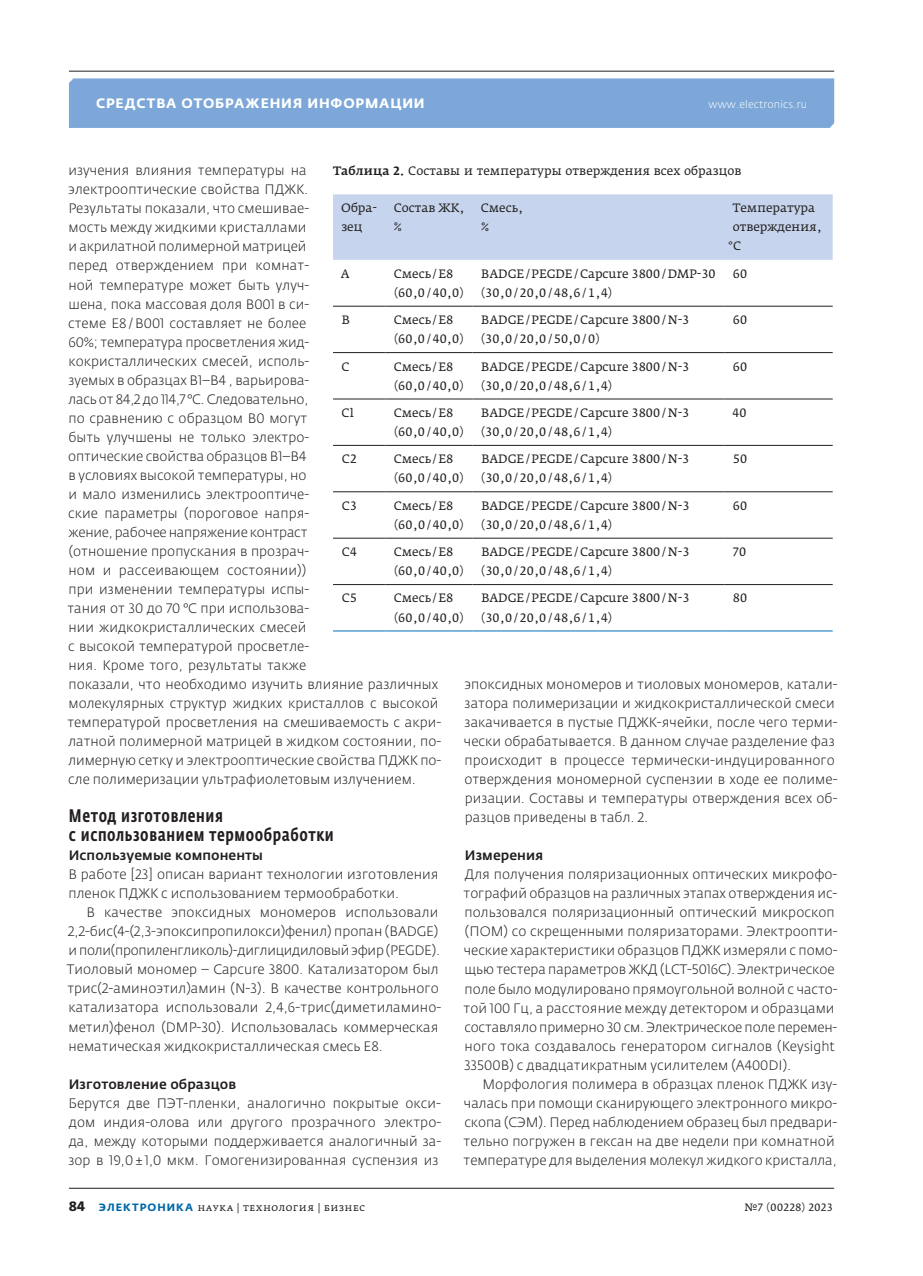
<style>
.page{position:relative;width:923px;height:1276px;background:#fff}
.page>*{position:absolute;margin:0;border:0;box-sizing:border-box;transform-origin:0 0}
.t1{font:500 18px/19px "Fedra Sans Cond Pro";letter-spacing:.035em;color:#231f20}
.t2{font:300 13.5px/19px "Fedra Sans Pro";letter-spacing:.005em;color:#231f20}
.t3{font:500 13.5px "Fedra Sans Pro";letter-spacing:.005em;color:#231f20}
.t4{font:700 13.5px "Fedra Sans Alt Pro";letter-spacing:.06em;color:#fff}
.t5{font:12px/19px "Fedra Serif A Pro";color:#231f20}
.t6{font:10.5px "Fedra Serif A Pro";letter-spacing:.035em;color:#231f20}
.t7{font:300 10.5px "Fedra Sans Pro";letter-spacing:.015em;color:#fff}
.s1{font-weight:500}
.s2{font-family:"Fedra Sans Pro";font-weight:700;font-size:13.5px}
.s3{font-family:"Fedra Sans Alt Pro";font-weight:700;color:#0067aa}
</style>
<div class="page">
<div style="left:69px;top:78px;width:765px;height:50px;background:#7ca7d8"></div>
<hr style="left:69px;top:71px;width:765px;height:1px;background:#231f20">
<hr style="left:69px;top:1188px;width:765px;height:1px;background:#231f20">
<div style="left:333px;top:194px;width:499px;height:66px;background:#c6d5ed"></div>
<hr style="left:333px;top:306px;width:52px;height:1px;background:#231f20">
<hr style="left:385px;top:306px;width:87px;height:1px;background:#231f20">
<hr style="left:472px;top:306px;width:252px;height:1px;background:#231f20">
<hr style="left:724px;top:306px;width:108px;height:1px;background:#231f20">
<hr style="left:333px;top:352px;width:52px;height:1px;background:#231f20">
<hr style="left:385px;top:352px;width:87px;height:1px;background:#231f20">
<hr style="left:472px;top:352px;width:252px;height:1px;background:#231f20">
<hr style="left:724px;top:352px;width:108px;height:1px;background:#231f20">
<hr style="left:333px;top:399px;width:52px;height:1px;background:#231f20">
<hr style="left:385px;top:399px;width:87px;height:1px;background:#231f20">
<hr style="left:472px;top:399px;width:252px;height:1px;background:#231f20">
<hr style="left:724px;top:399px;width:108px;height:1px;background:#231f20">
<hr style="left:333px;top:445px;width:52px;height:1px;background:#231f20">
<hr style="left:385px;top:445px;width:87px;height:1px;background:#231f20">
<hr style="left:472px;top:445px;width:252px;height:1px;background:#231f20">
<hr style="left:724px;top:445px;width:108px;height:1px;background:#231f20">
<hr style="left:333px;top:491px;width:52px;height:1px;background:#231f20">
<hr style="left:385px;top:491px;width:87px;height:1px;background:#231f20">
<hr style="left:472px;top:491px;width:252px;height:1px;background:#231f20">
<hr style="left:724px;top:491px;width:108px;height:1px;background:#231f20">
<hr style="left:333px;top:538px;width:52px;height:1px;background:#231f20">
<hr style="left:385px;top:538px;width:87px;height:1px;background:#231f20">
<hr style="left:472px;top:538px;width:252px;height:1px;background:#231f20">
<hr style="left:724px;top:538px;width:108px;height:1px;background:#231f20">
<hr style="left:333px;top:584px;width:52px;height:1px;background:#231f20">
<hr style="left:385px;top:584px;width:87px;height:1px;background:#231f20">
<hr style="left:472px;top:584px;width:252px;height:1px;background:#231f20">
<hr style="left:724px;top:584px;width:108px;height:1px;background:#231f20">
<hr style="left:333px;top:630px;width:52px;height:1px;background:#0072bc">
<hr style="left:385px;top:630px;width:87px;height:1px;background:#0072bc">
<hr style="left:472px;top:630px;width:252px;height:1px;background:#0072bc">
<hr style="left:724px;top:630px;width:108px;height:1px;background:#0072bc">
<p class="t4" style="left:96px;top:95px;width:330px">СРЕДСТВА ОТОБРАЖЕНИЯ ИНФОРМАЦИИ</p>
<p class="t7" style="left:708px;top:98px;width:100px">www.electronics.ru</p>
<p class="t5" style="left:333px;top:162px;width:410px"><span class="s1">Таблица 2.</span> Составы и температуры отверждения всех образцов</p>
<p class="t5" style="left:341px;top:199px;width:37px">Обра&shy;зец</p>
<p class="t5" style="left:394px;top:199px;width:72px">Состав ЖК, %</p>
<p class="t5" style="left:481px;top:199px;width:44px">Смесь, %</p>
<p class="t5" style="left:733px;top:199px;width:84px">Температура</p>
<p class="t2" style="left:67px;top:161px;width:375px">изучения влияния температуры на<br>электрооптические свойства ПДЖК.<br>Результаты показали, что смешивае-<br>мость между жидкими кристаллами<br>и акрилатной полимерной матрицей<br>перед отверждением при комнат-<br>ной температуре может быть улуч-<br>шена, пока массовая доля B001 в си-<br>стеме E8/B001 составляет не более<br>60%; температура просветления жид-<br>кокристаллических смесей, исполь-<br>зуемых в образцах B1–B4 , варьирова-<br>лась от 84,2 до 114,7 °C. Следовательно,<br>по сравнению с образцом B0 могут<br>быть улучшены не только электро-<br>оптические свойства образцов B1–B4<br>в условиях высокой температуры, но<br>и мало изменились электрооптиче-<br>ские параметры (пороговое напря-<br>жение, рабочее напряжение контраст<br>(отношение пропускания в прозрач-<br>ном и рассеивающем состоянии))<br>при изменении температуры испы-<br>тания от 30 до 70 °C при использова-<br>нии жидкокристаллических смесей<br>с высокой температурой просветле-<br>ния. Кроме того, результаты также<br>показали, что необходимо изучить влияние различных молекулярных структур жидких кристаллов с высокой температурой просветления на смешиваемость с акри&shy;латной полимерной матрицей в жидком состоянии, по&shy;лимерную сетку и электрооптические свойства ПДЖК по&shy;сле полимеризации ультрафиолетовым излучением.</p>
<h1 class="t1" style="left:69px;top:806px;width:266px">Метод изготовления<br>с использованием термообработки</h1>
<p class="t3" style="left:69px;top:847px;width:196px">Используемые компоненты</p>
<p class="t2" style="left:68px;top:865px;width:371px">В работе [23] описан вариант технологии изготовления пленок ПДЖК с использованием термообработки.</p>
<p class="t2" style="left:67px;top:903px;width:376px;text-indent:19px">В качестве эпоксидных мономеров использовали 2,2‑бис(4-(2,3‑эпоксипропилокси)фенил) пропан (BADGE) и поли(пропиленгликоль)-диглицидиловый эфир (PEGDE).<br>Тиоловый мономер – Capcure 3800. Катализатором был трис(2‑аминоэтил)амин (N‑3). В качестве контрольного катализатора использовали 2,4,6‑трис(диметиламино&shy;метил)фенол (DMP‑30). Использовалась коммерческая нематическая жидкокристаллическая смесь Е8.</p>
<p class="t3" style="left:69px;top:1075px;width:169px">Изготовление образцов</p>
<p class="t2" style="left:68px;top:1093px;width:374px;text-align:justify">Берутся две ПЭТ-пленки, аналогично покрытые окси&shy;дом индия-олова или другого прозрачного электро&shy;да, между которыми поддерживается аналогичный за&shy;зор в 19,0±1,0 мкм. Гомогенизированная суспензия из</p>
<p class="t5" style="left:733px;top:218px;width:91px">отверждения,</p>
<p class="t5" style="left:728px;top:237px;width:14px">°C</p>
<p class="t5" style="left:341px;top:264px;width:10px">A</p>
<p class="t5" style="left:394px;top:264px;width:71px">Смесь/E8 (60,0/40,0)</p>
<p class="t5" style="left:481px;top:264px;width:236px">BADGE/PEGDE/Capcure 3800/DMP‑30 (30,0/20,0/48,6/1,4)</p>
<p class="t5" style="left:733px;top:264px;width:16px">60</p>
<p class="t5" style="left:342px;top:310px;width:10px">B</p>
<p class="t5" style="left:394px;top:310px;width:71px">Смесь/E8 (60,0/40,0)</p>
<p class="t5" style="left:481px;top:310px;width:210px">BADGE/PEGDE/Capcure 3800/N‑3 (30,0/20,0/50,0/0)</p>
<p class="t5" style="left:733px;top:310px;width:16px">60</p>
<p class="t5" style="left:342px;top:357px;width:10px">C</p>
<p class="t5" style="left:394px;top:357px;width:71px">Смесь/E8 (60,0/40,0)</p>
<p class="t5" style="left:481px;top:357px;width:210px">BADGE/PEGDE/Capcure 3800/N‑3 (30,0/20,0/48,6/1,4)</p>
<p class="t5" style="left:733px;top:357px;width:16px">60</p>
<p class="t5" style="left:342px;top:403px;width:14px">Cl</p>
<p class="t5" style="left:394px;top:403px;width:71px">Смесь/E8 (60,0/40,0)</p>
<p class="t5" style="left:481px;top:403px;width:210px">BADGE/PEGDE/Capcure 3800/N‑3 (30,0/20,0/48,6/1,4)</p>
<p class="t5" style="left:732px;top:403px;width:16px">40</p>
<p class="t5" style="left:342px;top:449px;width:17px">C2</p>
<p class="t5" style="left:394px;top:449px;width:71px">Смесь/E8 (60,0/40,0)</p>
<p class="t5" style="left:481px;top:449px;width:210px">BADGE/PEGDE/Capcure 3800/N‑3 (30,0/20,0/48,6/1,4)</p>
<p class="t5" style="left:733px;top:449px;width:16px">50</p>
<p class="t5" style="left:342px;top:496px;width:17px">C3</p>
<p class="t5" style="left:394px;top:496px;width:71px">Смесь/E8 (60,0/40,0)</p>
<p class="t5" style="left:481px;top:496px;width:210px">BADGE/PEGDE/Capcure 3800/N‑3 (30,0/20,0/48,6/1,4)</p>
<p class="t5" style="left:733px;top:496px;width:16px">60</p>
<p class="t5" style="left:342px;top:542px;width:17px">C4</p>
<p class="t5" style="left:394px;top:542px;width:71px">Смесь/E8 (60,0/40,0)</p>
<p class="t5" style="left:481px;top:542px;width:210px">BADGE/PEGDE/Capcure 3800/N‑3 (30,0/20,0/48,6/1,4)</p>
<p class="t5" style="left:732px;top:542px;width:16px">70</p>
<p class="t5" style="left:342px;top:589px;width:17px">C5</p>
<p class="t5" style="left:394px;top:589px;width:71px">Смесь/E8 (60,0/40,0)</p>
<p class="t5" style="left:481px;top:589px;width:210px">BADGE/PEGDE/Capcure 3800/N‑3 (30,0/20,0/48,6/1,4)</p>
<p class="t5" style="left:733px;top:589px;width:16px">80</p>
<p class="t2" style="left:464px;top:675px;width:375px">эпоксидных мономеров и тиоловых мономеров, катали&shy;затора полимеризации и жидкокристаллической смеси закачивается в пустые ПДЖК-ячейки, после чего терми&shy;чески обрабатывается. В данном случае разделение фаз происходит в процессе термически-индуцированного отверждения мономерной суспензии в ходе ее полиме&shy;ризации. Составы и температуры отверждения всех об&shy;разцов приведены в табл. 2.</p>
<p class="t3" style="left:465px;top:847px;width:80px">Измерения</p>
<p class="t2" style="left:463px;top:865px;width:375px">Для получения поляризационных оптических микрофо&shy;тографий образцов на различных этапах отверждения ис&shy;пользовался поляризационный оптический микроскоп (ПОМ) со скрещенными поляризаторами. Электроопти&shy;ческие характеристики образцов ПДЖК измеряли с помо&shy;щью тестера параметров ЖКД (LCT‑5016C). Электрическое поле было модулировано прямоугольной волной с часто&shy;той 100 Гц, а расстояние между детектором и образцами составляло примерно 30 см. Электрическое поле перемен&shy;ного тока создавалось генератором сигналов (Keysight 33500B) с двадцатикратным усилителем (A400DI).</p>
<p class="t2" style="left:463px;top:1074px;width:375px;text-indent:19px">Морфология полимера в образцах пленок ПДЖК изу&shy;чалась при помощи сканирующего электронного микро&shy;скопа (СЭМ). Перед наблюдением образец был предвари&shy;тельно погружен в гексан на две недели при комнатной температуре для выделения молекул жидкого кристалла,</p>
<p class="t6" style="left:69px;top:1200px;width:298px"><span class="s2">84</span> <span class="s3">ЭЛЕКТРОНИКА</span> наука | технология | бизнес</p>
<p class="t6" style="left:744px;top:1200px;width:89px">№7 (00228) 2023</p>
</div>
